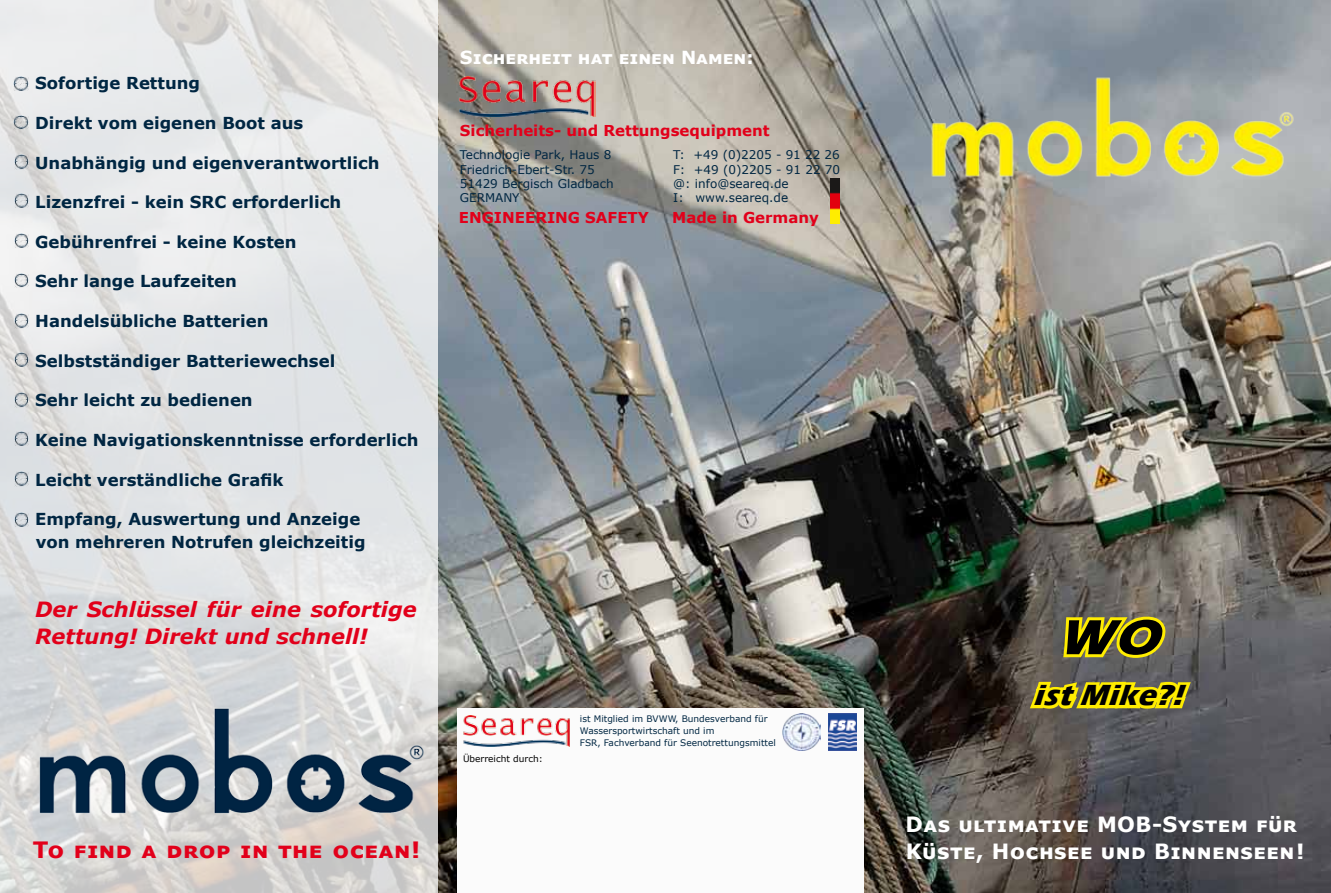
<style>
.page{position:relative;width:1331px;height:893px;background:#fff}
.page>*{position:absolute;margin:0;border:0;box-sizing:border-box;transform-origin:0 0}
.t1{font:italic 700 51px "Eras ITC";color:#000}
.t2{font:italic 700 30px "Eras ITC";color:#000}
.t3{font:700 22.5px "Verdana";letter-spacing:.02em;color:#e2001a}
.t4{font:700 21px/27px "Verdana";letter-spacing:.02em;color:#fff}
.t5{font:italic 700 21px/27px "Verdana";color:#e2001a}
.t6{font:700 18px "Verdana";color:#fff}
.t7{font:700 16.5px "Verdana";color:#002642}
.t8{font:700 15px "Verdana";color:#e2001a}
.t9{font:12px/14.4px "Verdana";color:#002642}
.t10{font:9px/12px "Verdana";color:#002642}
.t11{font:9px "Verdana";color:#000}
</style>
<div class="page">
<img style="left:438px;top:0;width:893px;height:893px">
<div style="left:457px;top:708px;width:406px;height:185px;background:#fbfbfb"></div>
<svg style="left:0;top:0;width:438px;height:893px;fill:#e1e4e6"></svg>
<img style="left:14px;top:76px;width:14px;height:14px">
<img style="left:14px;top:115px;width:14px;height:14px">
<img style="left:1025px;top:397px;width:170px;height:341px">
<img style="left:457px;top:77px;width:138px;height:39px">
<img style="left:831px;top:179px;width:8px;height:44px">
<img style="left:923px;top:70px;width:377px;height:111px">
<img style="left:30px;top:701px;width:400px;height:121px">
<img style="left:14px;top:155px;width:14px;height:15px">
<img style="left:14px;top:194px;width:14px;height:14px">
<img style="left:14px;top:233px;width:14px;height:14px">
<img style="left:14px;top:273px;width:14px;height:14px">
<img style="left:14px;top:314px;width:14px;height:14px">
<img style="left:14px;top:353px;width:14px;height:14px">
<img style="left:14px;top:393px;width:14px;height:15px">
<img style="left:14px;top:432px;width:14px;height:14px">
<img style="left:14px;top:472px;width:14px;height:14px">
<img style="left:463px;top:715px;width:107px;height:31px">
<img style="left:783px;top:713px;width:37px;height:38px">
<img style="left:828px;top:713px;width:29px;height:37px">
<img style="left:14px;top:512px;width:14px;height:14px">
<p class="t7" style="left:35px;top:72px;width:166px">Sofortige Rettung</p>
<p class="t7" style="left:35px;top:111px;width:270px">Direkt vom eigenen Boot aus</p>
<p class="t7" style="left:35px;top:151px;width:346px">Unabhängig und eigenverantwortlich</p>
<p class="t7" style="left:35px;top:191px;width:307px">Lizenzfrei - kein SRC erforderlich</p>
<p class="t7" style="left:35px;top:230px;width:263px">Gebührenfrei - keine Kosten</p>
<p class="t7" style="left:35px;top:270px;width:203px">Sehr lange Laufzeiten</p>
<p class="t7" style="left:35px;top:309px;width:235px">Handelsübliche Batterien</p>
<p class="t7" style="left:35px;top:349px;width:302px">Selbstständiger Batteriewechsel</p>
<p class="t7" style="left:35px;top:389px;width:219px">Sehr leicht zu bedienen</p>
<p class="t7" style="left:35px;top:428px;width:385px">Keine Navigationskenntnisse erforderlich</p>
<p class="t7" style="left:35px;top:468px;width:250px">Leicht verständliche Grafik</p>
<p class="t7" style="left:35px;top:507px;width:327px">Empfang, Auswertung und Anzeige</p>
<p class="t7" style="left:36px;top:530px;width:331px">von mehreren Notrufen gleichzeitig</p>
<p class="t5" style="left:35px;top:595px;width:383px">Der Schlüssel für eine sofortige<br>Rettung! Direkt und schnell!</p>
<h3 class="t3" style="left:33px;top:834px;width:389px">To find a drop in the ocean!</h3>
<p class="t6" style="left:460px;top:44px;width:295px">Sicherheit hat einen Namen:</p>
<p class="t8" style="left:460px;top:119px;width:311px">Sicherheits- und Rettungsequipment</p>
<p class="t9" style="left:460px;top:148px;width:155px">Technologie Park, Haus 8<br>Friedrich-Ebert-Str. 75<br>51429 Bergisch Gladbach<br>GERMANY</p>
<p class="t8" style="left:459px;top:207px;width:191px">ENGINEERING SAFETY</p>
<p class="t9" style="left:673px;top:148px;width:168px">T: +49 (0)2205 - 91 22 26<br>F: +49 (0)2205 - 91 22 70 @: info@seareq.de<br>I: www.seareq.de</p>
<p class="t8" style="left:672px;top:207px;width:148px">Made in Germany</p>
<p class="t11" style="left:463px;top:752px;width:81px">Überreicht durch:</p>
<p class="t10" style="left:580px;top:713px;width:198px">ist Mitglied im BVWW, Bundesverband für<br>Wassersportwirtschaft und im<br>FSR, Fachverband für Seenotrettungsmittel</p>
<h1 class="t1" style="left:1057px;top:608px;width:119px">WO</h1>
<h2 class="t2" style="left:1033px;top:678px;width:161px">istMike?!</h2>
<p class="t4" style="left:906px;top:810px;width:400px">Das ultimative MOB-System für<br>Küste, Hochsee und Binnenseen!</p>
</div>
